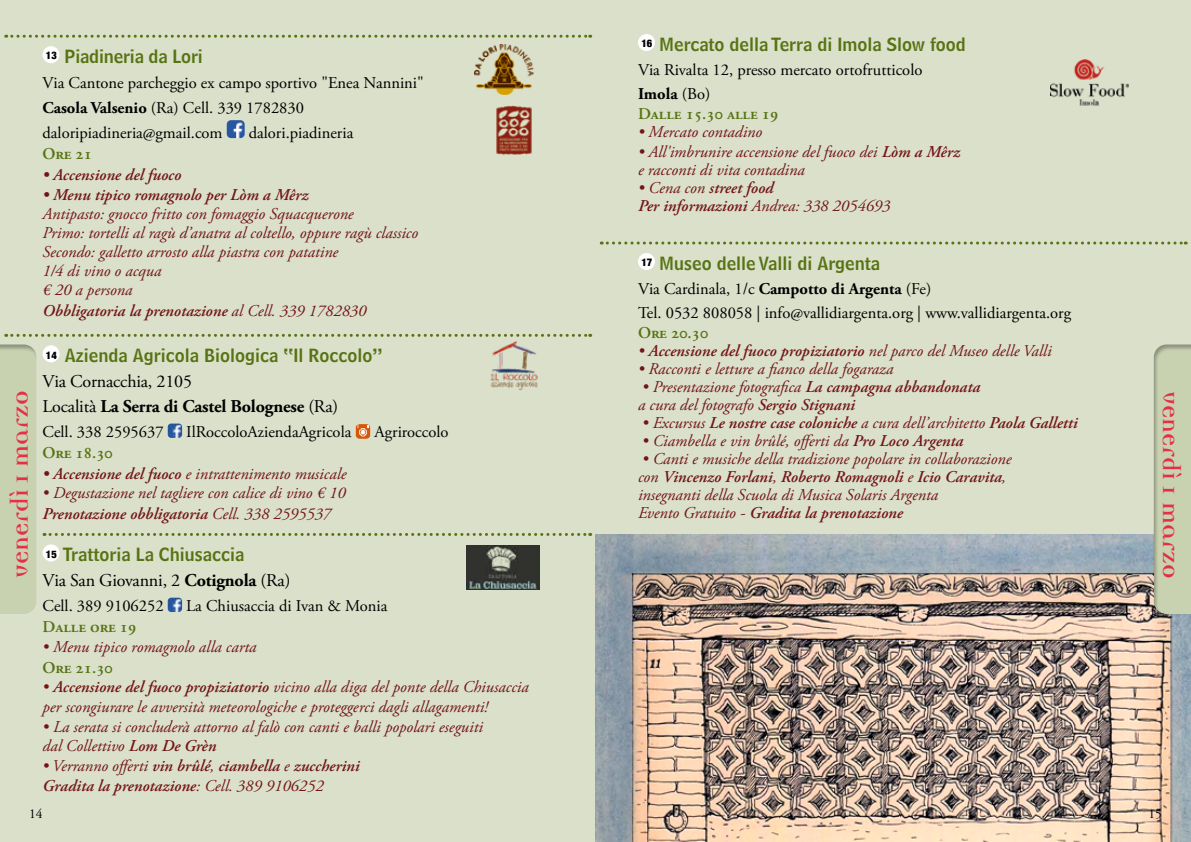
<style>
.page{position:relative;width:1191px;height:842px;background:#fff}
.page>*{position:absolute;margin:0;border:0;box-sizing:border-box;transform-origin:0 0}
.t1{font:700 27px "Democratica";color:#e62e46}
.t2{font:18px "Bell Centennial Std Name Num";color:#577312}
.t3{font:18px/24.9px "Adobe Garamond Pro";letter-spacing:-.01em;color:#000}
.t4{font:italic 16.5px/18px "Adobe Garamond Pro";color:#731517}
.t5{font:16.5px/24.9px "Adobe Garamond Pro";color:#000}
.t6{font:italic 600 16.5px/19.8px "Adobe Garamond Pro";color:#731517}
.t7{font:600 16.5px "Adobe Garamond Pro";color:#577312}
.t8{font:13.5px "Adobe Garamond Pro";color:#000}
.s1{font-weight:700}
.s2{font-weight:400}
.s3{font-weight:600}
</style>
<div class="page">
<div style="left:595px;top:0;width:596px;height:842px;background:#dae0ca"></div>
<div style="left:0;top:0;width:595px;height:842px;background:#dae0ca"></div>
<div style="left:0;top:344px;width:38px;height:272px;background:#c8d1b0"></div>
<img style="left:595px;top:535px;width:596px;height:307px">
<div style="left:1153px;top:344px;width:38px;height:272px;background:#000;opacity:.3"></div>
<svg style="left:6px;top:35px;width:585px;height:3px"></svg>
<svg style="left:6px;top:334px;width:585px;height:3px"></svg>
<svg style="left:44px;top:533px;width:547px;height:3px"></svg>
<div style="left:43px;top:46px;width:17px;height:17px;background:#fff;border-radius:50%"></div>
<img style="left:474px;top:44px;width:59px;height:50px">
<img style="left:496px;top:105px;width:36px;height:50px">
<img style="left:227px;top:120px;width:18px;height:18px">
<div style="left:43px;top:345px;width:17px;height:17px;background:#fff;border-radius:50%"></div>
<img style="left:490px;top:341px;width:48px;height:49px">
<img style="left:168px;top:423px;width:14px;height:15px">
<img style="left:355px;top:424px;width:15px;height:15px">
<div style="left:43px;top:544px;width:17px;height:17px;background:#fff;border-radius:50%"></div>
<img style="left:467px;top:546px;width:72px;height:43px">
<img style="left:168px;top:598px;width:14px;height:14px">
<svg style="left:601px;top:242px;width:585px;height:3px"></svg>
<div style="left:638px;top:34px;width:17px;height:17px;background:#fff;border-radius:50%"></div>
<img style="left:1050px;top:59px;width:78px;height:47px">
<div style="left:638px;top:253px;width:17px;height:17px;background:#fff;border-radius:50%"></div>
<h1 class="t1" style="left:8px;top:578px;width:189px;rotate:-90deg">venerdì 1 marzo</h1>
<p class="t2" style="left:46px;top:45px;width:158px"><sup>13</sup> Piadineria da Lori</p>
<p class="t5" style="left:43px;top:71px;width:383px">Via Cantone parcheggio ex campo sportivo "Enea Nannini"<br><span class="s1">Casola Valsenio</span> (Ra) Cell. 339 1782830 daloripiadineria@gmail.com</p>
<p class="t5" style="left:249px;top:121px;width:106px">dalori.piadineria</p>
<p class="t7" style="left:43px;top:144px;width:51px">Ore 21</p>
<p class="t6" style="left:43px;top:165px;width:140px">• Accensione del fuoco</p>
<p class="t6" style="left:43px;top:186px;width:267px">• Menu tipico romagnolo per Lòm a Mêrz</p>
<p class="t4" style="left:43px;top:205px;width:377px;line-height:18.9px">Antipasto: gnocco fritto con fomaggio Squacquerone<br>Primo: tortelli al ragù d’anatra al coltello, oppure ragù classico Secondo: galletto arrosto alla piastra con patatine<br>1/4 di vino o acqua<br>€ 20 a persona</p>
<p class="t6" style="left:43px;top:301px;width:325px">Obbligatoria la prenotazione <span class="s2">al Cell. 339 1782830</span></p>
<p class="t2" style="left:46px;top:344px;width:338px"><sup>14</sup> Azienda Agricola Biologica “Il Roccolo”</p>
<p class="t3" style="left:43px;top:370px;width:297px">Via Cornacchia, 2105<br>Località <span class="s1">La Serra di Castel Bolognese</span> (Ra)</p>
<p class="t5" style="left:43px;top:420px;width:123px">Cell. 338 2595637</p>
<p class="t5" style="left:186px;top:420px;width:167px">IlRoccoloAziendaAgricola</p>
<p class="t5" style="left:374px;top:420px;width:76px">Agriroccolo</p>
<p class="t7" style="left:43px;top:443px;width:72px">Ore 18.30</p>
<p class="t4" style="left:43px;top:465px;width:305px"><span class="s3">• Accensione del fuoco</span> e intrattenimento musicale</p>
<p class="t4" style="left:43px;top:483px;width:304px;line-height:20.7px">• Degustazione nel tagliere con calice di vino € 10<br><span class="s3">Prenotazione obbligatoria</span> Cell. 338 2595537</p>
<p class="t2" style="left:46px;top:543px;width:200px"><sup>15</sup> Trattoria La Chiusaccia</p>
<p class="t3" style="left:43px;top:569px;width:249px">Via San Giovanni, 2 <span class="s1">Cotignola</span> (Ra)</p>
<p class="t5" style="left:43px;top:594px;width:123px">Cell. 389 9106252</p>
<p class="t5" style="left:186px;top:594px;width:203px">La Chiusaccia di Ivan &amp; Monia</p>
<p class="t7" style="left:43px;top:617px;width:95px">Dalle ore 19</p>
<p class="t4" style="left:43px;top:638px;width:215px">• Menu tipico romagnolo alla carta</p>
<p class="t7" style="left:43px;top:658px;width:72px">Ore 21.30</p>
<p class="t4" style="left:43px;top:678px;width:488px;line-height:19.6px">• <span class="s3">Accensione del fuoco propiziatorio</span> vicino alla diga del ponte della Chiusaccia per scongiurare le avversità meteorologiche e proteggerci dagli allagamenti!</p>
<p class="t4" style="left:43px;top:717px;width:442px;line-height:19.6px">• La serata si concluderà attorno al falò con canti e balli popolari eseguiti dal Collettivo <span class="s3">Lom De Grèn</span></p>
<p class="t6" style="left:43px;top:757px;width:319px"><span class="s2">• Verranno offerti</span> vin brûlé<span class="s2">,</span> ciambella <span class="s2">e</span> zuccherini<br>Gradita la prenotazione<span class="s2">: Cell. 389 9106252</span></p>
<p class="t2" style="left:641px;top:33px;width:326px"><sup>16</sup> Mercato della Terra di Imola Slow food</p>
<p class="t5" style="left:638px;top:58px;width:286px;line-height:24px">Via Rivalta 12, presso mercato ortofrutticolo<br><span class="s1">Imola</span> (Bo)</p>
<p class="t7" style="left:638px;top:104px;width:142px">Dalle 15.30 alle 19</p>
<p class="t4" style="left:638px;top:123px;width:126px">• Mercato contadino</p>
<p class="t4" style="left:638px;top:143px;width:323px">• All'imbrunire accensione del fuoco dei <span class="s3">Lòm a Mêrz </span>e racconti di vita contadina</p>
<p class="t4" style="left:638px;top:179px;width:254px">• Cena con <span class="s3">street food<br>Per informazioni</span> Andrea: 338 2054693</p>
<p class="t2" style="left:641px;top:252px;width:240px"><sup>17</sup> Museo delle Valli di Argenta</p>
<p class="t5" style="left:638px;top:277px;width:434px;line-height:24px">Via Cardinala, 1/c <span class="s1">Campotto di Argenta</span> (Fe)<br>Tel. 0532 808058 | info@vallidiargenta.org | www.vallidiargenta.org</p>
<p class="t7" style="left:638px;top:323px;width:72px">Ore 20.30</p>
<p class="t6" style="left:638px;top:341px;width:415px"><span class="s2">•</span> Accensione del fuoco propiziatorio <span class="s2">nel parco del Museo delle Valli</span></p>
<p class="t4" style="left:638px;top:360px;width:257px">• Racconti e letture a fianco della fogaraza</p>
<p class="t4" style="left:638px;top:378px;width:343px">• Presentazione fotografica <span class="s3">La campagna abbandonata </span>a cura del fotografo <span class="s3">Sergio Stignani</span></p>
<p class="t6" style="left:642px;top:413px;width:437px"><span class="s2">• Excursus</span> Le nostre case coloniche <span class="s2">a cura dell’architetto</span> Paola Galletti</p>
<p class="t4" style="left:642px;top:432px;width:322px">• Ciambella e vin brûlé, offerti da <span class="s3">Pro Loco Argenta</span></p>
<p class="t4" style="left:638px;top:450px;width:375px">• Canti e musiche della tradizione popolare in collaborazione con <span class="s3">Vincenzo Forlani</span>, <span class="s3">Roberto Romagnoli</span> e <span class="s3">Icio Caravita</span>, insegnanti della Scuola di Musica Solaris Argenta<br>Evento Gratuito - <span class="s3">Gradita la prenotazione</span></p>
<h1 class="t1" style="left:1183px;top:391px;width:189px;rotate:90deg">venerdì 1 marzo</h1>
<p class="t8" style="left:29px;top:805px;width:15px">14</p>
<p class="t8" style="left:1148px;top:805px;width:15px">15</p>
</div>
